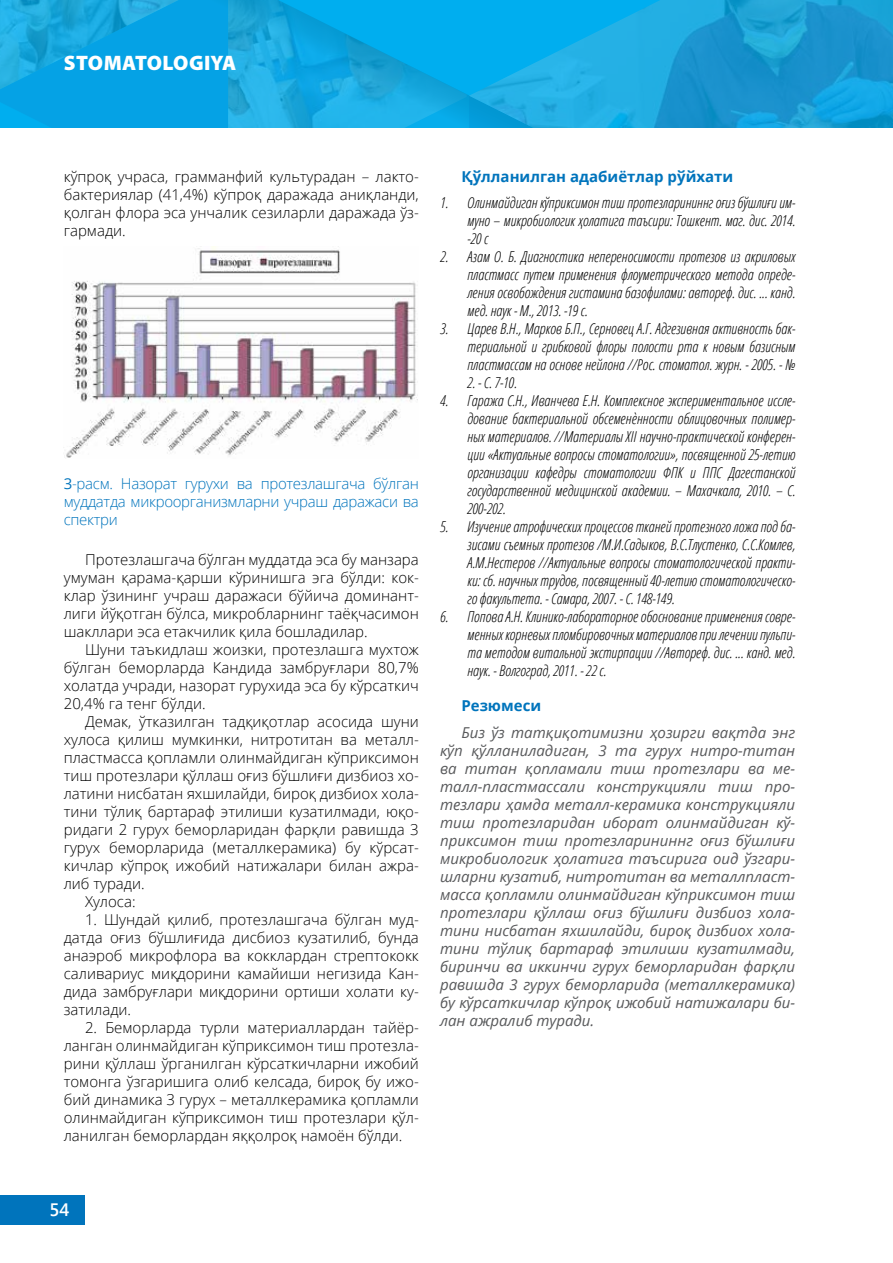
<style>
.page{position:relative;width:893px;height:1263px;background:#fff}
.page>*{position:absolute;margin:0;border:0;box-sizing:border-box;transform-origin:0 0}
.t1{font:900 21px "Myriad Pro";letter-spacing:.01em;color:#fff}
.t2{font:600 18px "Segoe UI";color:#fff}
.t3{font:300 15px/18px "Open Sans";color:#000;text-align:justify}
.t4{font:italic 300 condensed 15px/18px "Open Sans";color:#000;text-align:justify}
.t5{font:italic 15px/18px "Open Sans";color:#58595b;text-align:justify}
.t6{font:300 15px/18px "Open Sans";letter-spacing:-.02em;color:#0074bc;text-align:justify}
.t7{font:700 15px "Open Sans";color:#0074bc}
.s1{font-weight:400}
</style>
<div class="page">
<svg style="left:0;top:0;width:469px;height:128px;background:#0ea7e3"></svg>
<img style="left:469px;top:0;width:424px;height:128px">
<div style="left:0;top:1195px;width:85px;height:30px;background:#0074bc"></div>
<img style="left:66px;top:247px;width:352px;height:211px">
<h1 class="t1" style="left:64px;top:51px;width:174px">STOMATOLOGIYA</h1>
<p class="t3" style="left:64px;top:167px;width:357px">кўпроқ учраса, грамманфий культурадан – лакто&shy;бактериялар (41,4%) кўпроқ даражада аниқланди, қолган флора эса унчалик сезиларли даражада ўз&shy;гармади.</p>
<p class="t6" style="left:64px;top:474px;width:357px"><span class="s1">3</span>-расм. Назорат гурухи ва протезлашгача бўлган муддатда микроорганизмларни учраш даражаси ва спектри</p>
<p class="t3" style="left:64px;top:550px;width:357px;text-indent:21px">Протезлашгача бўлган муддатда эса бу манзара умуман қарама-қарши кўринишга эга бўлди: кок&shy;клар ўзининг учраш даражаси бўйича доминант&shy;лиги йўқотган бўлса, микробларнинг таёқчасимон шакллари эса етакчилик қила бошладилар.</p>
<p class="t3" style="left:64px;top:640px;width:357px;text-indent:21px">Шуни таъкидлаш жоизки, протезлашга мухтож бўлган беморларда Кандида замбруғлари 80,7% холатда учради, назорат гурухида эса бу кўрсаткич 20,4% га тенг бўлди.</p>
<p class="t3" style="left:85px;top:712px;width:335px">Демак, ўтказилган тадқиқотлар асосида шуни</p>
<p class="t3" style="left:64px;top:730px;width:357px">хулоса қилиш мумкинки, нитротитан ва металл-</p>
<p class="t3" style="left:64px;top:748px;width:357px">пластмасса қопламли олинмайдиган кўприксимон</p>
<p class="t3" style="left:64px;top:766px;width:357px">тиш протезлари қўллаш оғиз бўшлиғи дизбиоз хо-</p>
<p class="t3" style="left:64px;top:784px;width:357px">латини нисбатан яхшилайди, бироқ дизбиох хола-</p>
<p class="t3" style="left:64px;top:802px;width:357px">тини тўлиқ бартараф этилиши кузатилмади, юқо-</p>
<p class="t3" style="left:64px;top:820px;width:357px">ридаги 2 гурух беморларидан фарқли равишда 3</p>
<p class="t3" style="left:64px;top:838px;width:357px">гурух беморларида (металлкерамика) бу кўрсат-</p>
<p class="t3" style="left:64px;top:856px;width:357px">кичлар кўпроқ ижобий натижалари билан ажра-</p>
<p class="t3" style="left:64px;top:874px;width:82px">либ туради.</p>
<p class="t3" style="left:85px;top:892px;width:52px">Хулоса:</p>
<p class="t3" style="left:64px;top:910px;width:357px;text-indent:21px">1. Шундай қилиб, протезлашгача бўлган муд&shy;датда оғиз бўшлиғида дисбиоз кузатилиб, бунда анаэроб микрофлора ва кокклардан стрептококк саливариус миқдорини камайиши негизида Кан&shy;дида замбруғлари миқдорини ортиши холати ку&shy;затилади.</p>
<p class="t3" style="left:64px;top:1018px;width:357px;text-indent:21px">2. Беморларда турли материаллардан тайёр&shy;ланган олинмайдиган кўприксимон тиш протезла&shy;рини қўллаш ўрганилган кўрсаткичларни ижобий томонга ўзгаришига олиб келсада, бироқ бу ижо&shy;бий динамика 3 гурух – металлкерамика қопламли олинмайдиган кўприксимон тиш протезлари қўл&shy;ланилган беморлардан яққолроқ намоён бўлди.</p>
<p class="t7" style="left:461px;top:166px;width:273px">Қўлланилган адабиётлар рўйхати</p>
<p class="t4" style="left:467px;top:193px;width:330px;text-indent:-27px">1. Олинмайдиган кўприксимон тиш протезларининнг оғиз бўшлиғи им&shy;муно – микробиологик ҳолатига таъсири: Тошкент. маг. дис. 2014. -20 с</p>
<p class="t4" style="left:467px;top:247px;width:330px;text-indent:-27px">2. Азам О. Б. Диагностика непереносимости протезов из акриловых пластмасс путем применения флоуметрического метода опреде&shy;ления освобождения гистамина базофилами: автореф. дис. ... канд. мед. наук - М., 2013. -19 с.</p>
<p class="t4" style="left:467px;top:319px;width:330px;text-indent:-27px">3. Царев В.Н., Марков Б.П., Серновец А.Г. Адгезивная активность бак&shy;териальной и грибковой флоры полости рта к новым базисным пластмассам на основе нейлона //Рос. стоматол. журн. - 2005. - №</p>
<p class="t4" style="left:467px;top:373px;width:51px">2. - С. 7-10.</p>
<p class="t4" style="left:467px;top:391px;width:330px;text-indent:-27px">4. Гаража С.Н., Иванчева Е.Н. Комплексное экспериментальное иссле&shy;дование бактериальной обсеменѐнности облицовочных полимер&shy;ных материалов. //Материалы XΙΙ научно-практической конферен&shy;ции «Актуальные вопросы стоматологии», посвященной 25-летию организации кафедры стоматологии ФПК и ППС Дагестанской государственной медицинской академии. – Махачкала, 2010. – С.<br>200-202.</p>
<p class="t4" style="left:467px;top:517px;width:330px;text-indent:-27px">5. Изучение атрофических процессов тканей протезного ложа под ба&shy;зисами съемных протезов /М.И.Садыков, В.С.Тлустенко, С.С.Комлев, А.М.Нестеров //Актуальные вопросы стоматологической практи&shy;ки: сб. научных трудов, посвященный 40-летию стоматологическо&shy;го факультета. - Самара, 2007. - С. 148-149.</p>
<p class="t4" style="left:467px;top:607px;width:330px;text-indent:-27px">6. Попова А.Н. Клинико-лабораторное обоснование применения совре&shy;менных корневых пломбировочных материалов при лечении пульпи&shy;та методом витальной экстирпации //Автореф. дис. ... канд. мед. наук. - Волгоград, 2011. - 22 с.</p>
<p class="t7" style="left:461px;top:695px;width:81px">Резюмеси</p>
<p class="t5" style="left:440px;top:723px;width:357px;text-indent:21px">Биз ўз татқиқотимизни ҳозирги вақтда энг кўп қўлланиладиган, 3 та гурух нитро-титан ва титан қопламали тиш протезлари ва ме&shy;талл-пластмассали конструкцияли тиш про&shy;тезлари ҳамда металл-керамика конструкцияли тиш протезларидан иборат олинмайдиган кў&shy;приксимон тиш протезларининнг оғиз бўшлиғи микробиологик ҳолатига таъсирига оид ўзгари&shy;шларни кузатиб, нитротитан ва металлпласт&shy;масса қопламли олинмайдиган кўприксимон тиш протезлари қўллаш оғиз бўшлиғи дизбиоз хола&shy;тини нисбатан яхшилайди, бироқ дизбиох хола&shy;тини тўлиқ бартараф этилиши кузатилмади, биринчи ва иккинчи гурух беморларидан фарқли равишда 3 гурух беморларида (металлкерамика) бу кўрсаткичлар кўпроқ ижобий натижалари би&shy;лан ажралиб туради.</p>
<p class="t2" style="left:50px;top:1197px;width:21px">54</p>
</div>
